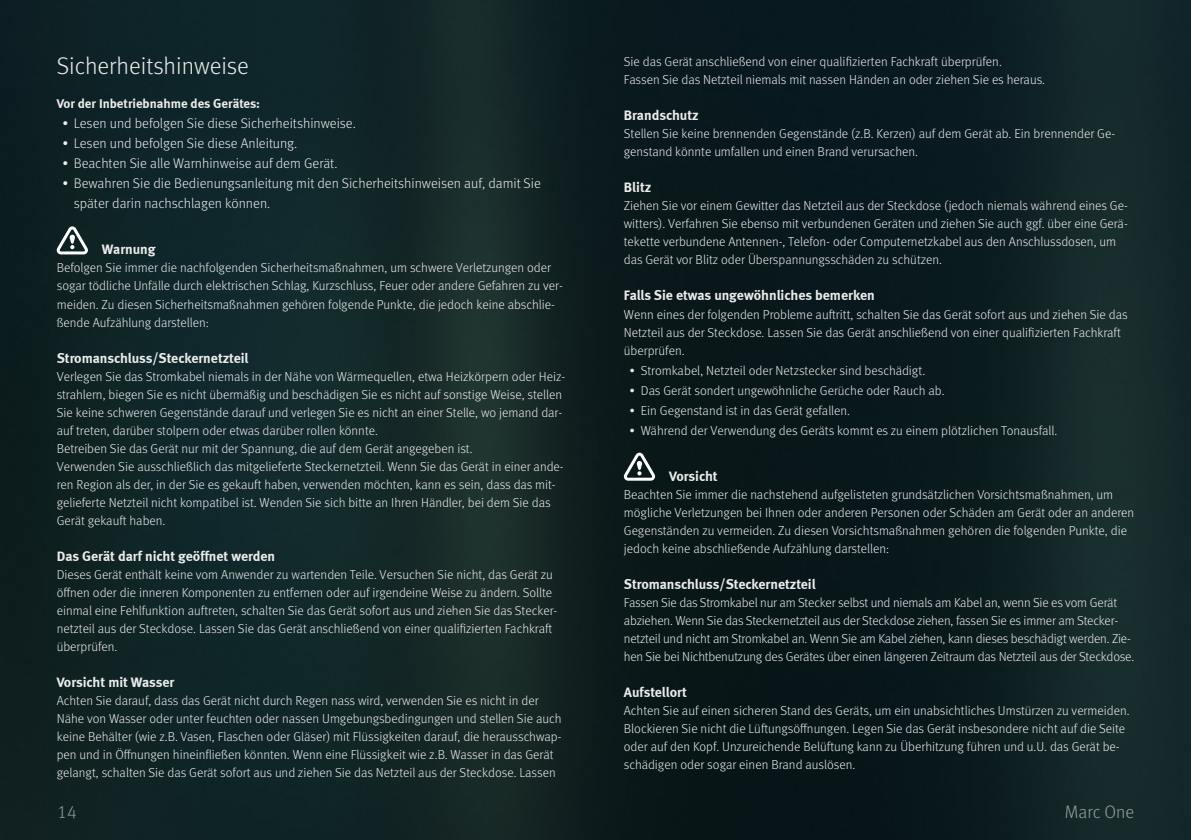
<style>
.page{position:relative;width:1191px;height:840px;background:#fff}
.page>*{position:absolute;margin:0;border:0;box-sizing:border-box;transform-origin:0 0}
.t1{font:300 24px "Meta OTSPL";color:#ececec}
.t2{font:300 18px "Meta OTSPL";color:rgb(255 255 255/.56)}
.t3{font:300 14px/20px "Meta OTSPL";color:#ececec}
.t4{font:14px "Meta Bold LF";color:#ececec}
.t5{font:300 13px/18px "Meta OTSPL";color:#ececec}
.t6{font:13px "Meta Bold LF";color:#ececec}
</style>
<div class="page">
<img style="left:0;top:0;width:1191px;height:839px">
<svg style="left:57px;top:226px;width:31px;height:28px"></svg>
<svg style="left:624px;top:452px;width:31px;height:28px"></svg>
<h1 class="t1" style="left:57px;top:56px;width:194px">Sicherheitshinweise</h1>
<p class="t6" style="left:57px;top:96px;width:205px">Vor der Inbetriebnahme des Gerätes:</p>
<p class="t3" style="left:62px;top:115px;width:295px">• Lesen und befolgen Sie diese Sicherheitshinweise.</p>
<p class="t3" style="left:62px;top:135px;width:236px">• Lesen und befolgen Sie diese Anleitung.</p>
<p class="t3" style="left:62px;top:155px;width:277px">• Beachten Sie alle Warnhinweise auf dem Gerät.</p>
<p class="t3" style="left:74px;top:175px;width:468px;text-indent:-11px">• Bewahren Sie die Bedienungsanleitung mit den Sicherheitshinweisen auf, damit Sie später darin nachschlagen können.</p>
<p class="t4" style="left:102px;top:241px;width:55px">Warnung</p>
<p class="t5" style="left:57px;top:260px;width:508px">Befolgen Sie immer die nachfolgenden Sicherheitsmaßnahmen, um schwere Verletzungen oder sogar tödliche Unfälle durch elektrischen Schlag, Kurzschluss, Feuer oder andere Gefahren zu ver&shy;meiden. Zu diesen Sicherheitsmaßnahmen gehören folgende Punkte, die jedoch keine abschlie&shy;ßende Aufzählung darstellen:</p>
<p class="t4" style="left:57px;top:349px;width:193px">Stromanschluss/Steckernetzteil</p>
<p class="t5" style="left:57px;top:368px;width:510px">Verlegen Sie das Stromkabel niemals in der Nähe von Wärmequellen, etwa Heizkörpern oder Heiz&shy;strahlern, biegen Sie es nicht übermäßig und beschädigen Sie es nicht auf sonstige Weise, stellen Sie keine schweren Gegenstände darauf und verlegen Sie es nicht an einer Stelle, wo jemand dar&shy;auf treten, darüber stolpern oder etwas darüber rollen könnte.<br>Betreiben Sie das Gerät nur mit der Spannung, die auf dem Gerät angegeben ist.<br>Verwenden Sie ausschließlich das mitgelieferte Steckernetzteil. Wenn Sie das Gerät in einer ande&shy;ren Region als der, in der Sie es gekauft haben, verwenden möchten, kann es sein, dass das mit&shy;gelieferte Netzteil nicht kompatibel ist. Wenden Sie sich bitte an Ihren Händler, bei dem Sie das Gerät gekauft haben.</p>
<p class="t4" style="left:57px;top:547px;width:220px">Das Gerät darf nicht geöffnet werden</p>
<p class="t5" style="left:57px;top:566px;width:502px">Dieses Gerät enthält keine vom Anwender zu wartenden Teile. Versuchen Sie nicht, das Gerät zu öffnen oder die inneren Komponenten zu entfernen oder auf irgendeine Weise zu ändern. Sollte einmal eine Fehlfunktion auftreten, schalten Sie das Gerät sofort aus und ziehen Sie das Stecker&shy;netzteil aus der Steckdose. Lassen Sie das Gerät anschließend von einer qualifizierten Fachkraft überprüfen.</p>
<p class="t4" style="left:57px;top:673px;width:119px">Vorsicht mit Wasser</p>
<p class="t5" style="left:57px;top:692px;width:506px">Achten Sie darauf, dass das Gerät nicht durch Regen nass wird, verwenden Sie es nicht in der Nähe von Wasser oder unter feuchten oder nassen Umgebungsbedingungen und stellen Sie auch keine Behälter (wie z.B. Vasen, Flaschen oder Gläser) mit Flüssigkeiten darauf, die herausschwap&shy;pen und in Öffnungen hineinfließen könnten. Wenn eine Flüssigkeit wie z.B. Wasser in das Gerät gelangt, schalten Sie das Gerät sofort aus und ziehen Sie das Netzteil aus der Steckdose. Lassen</p>
<p class="t5" style="left:624px;top:54px;width:423px">Sie das Gerät anschließend von einer qualifizierten Fachkraft überprüfen.<br>Fassen Sie das Netzteil niemals mit nassen Händen an oder ziehen Sie es heraus.</p>
<p class="t4" style="left:624px;top:107px;width:76px">Brandschutz</p>
<p class="t5" style="left:624px;top:126px;width:493px">Stellen Sie keine brennenden Gegenstände (z.B. Kerzen) auf dem Gerät ab. Ein brennender Ge&shy;genstand könnte umfallen und einen Brand verursachen.</p>
<p class="t4" style="left:624px;top:179px;width:29px">Blitz</p>
<p class="t5" style="left:624px;top:198px;width:505px">Ziehen Sie vor einem Gewitter das Netzteil aus der Steckdose (jedoch niemals während eines Ge&shy;witters). Verfahren Sie ebenso mit verbundenen Geräten und ziehen Sie auch ggf. über eine Gerä&shy;tekette verbundene Antennen-, Telefon- oder Computernetzkabel aus den Anschlussdosen, um das Gerät vor Blitz oder Überspannungsschäden zu schützen.</p>
<p class="t4" style="left:624px;top:287px;width:252px">Falls Sie etwas ungewöhnliches bemerken</p>
<p class="t5" style="left:624px;top:306px;width:505px">Wenn eines der folgenden Probleme auftritt, schalten Sie das Gerät sofort aus und ziehen Sie das<br>Netzteil aus der Steckdose. Lassen Sie das Gerät anschließend von einer qualifizierten Fachkraft überprüfen.</p>
<p class="t5" style="left:629px;top:362px;width:297px">• Stromkabel, Netzteil oder Netzstecker sind beschädigt.</p>
<p class="t5" style="left:629px;top:382px;width:316px">• Das Gerät sondert ungewöhnliche Gerüche oder Rauch ab.</p>
<p class="t5" style="left:629px;top:402px;width:222px">• Ein Gegenstand ist in das Gerät gefallen.</p>
<p class="t5" style="left:629px;top:422px;width:429px">• Während der Verwendung des Geräts kommt es zu einem plötzlichen Tonausfall.</p>
<p class="t4" style="left:669px;top:467px;width:50px">Vorsicht</p>
<p class="t5" style="left:624px;top:486px;width:512px">Beachten Sie immer die nachstehend aufgelisteten grundsätzlichen Vorsichtsmaßnahmen, um mögliche Verletzungen bei Ihnen oder anderen Personen oder Schäden am Gerät oder an anderen Gegenständen zu vermeiden. Zu diesen Vorsichtsmaßnahmen gehören die folgenden Punkte, die jedoch keine abschließende Aufzählung darstellen:</p>
<p class="t4" style="left:624px;top:575px;width:193px">Stromanschluss/Steckernetzteil</p>
<p class="t5" style="left:624px;top:594px;width:512px">Fassen Sie das Stromkabel nur am Stecker selbst und niemals am Kabel an, wenn Sie es vom Gerät abziehen. Wenn Sie das Steckernetzteil aus der Steckdose ziehen, fassen Sie es immer am Stecker&shy;netzteil und nicht am Stromkabel an. Wenn Sie am Kabel ziehen, kann dieses beschädigt werden. Zie&shy;hen Sie bei Nichtbenutzung des Gerätes über einen längeren Zeitraum das Netzteil aus der Steckdose.</p>
<p class="t4" style="left:624px;top:683px;width:65px">Aufstellort</p>
<p class="t5" style="left:624px;top:702px;width:507px">Achten Sie auf einen sicheren Stand des Geräts, um ein unabsichtliches Umstürzen zu vermeiden.<br>Blockieren Sie nicht die Lüftungsöffnungen. Legen Sie das Gerät insbesondere nicht auf die Seite oder auf den Kopf. Unzureichende Belüftung kann zu Überhitzung führen und u.U. das Gerät be&shy;schädigen oder sogar einen Brand auslösen.</p>
<h2 class="t2" style="left:57px;top:804px;width:22px">14</h2>
<h2 class="t2" style="left:1065px;top:804px;width:71px">Marc One</h2>
</div>
